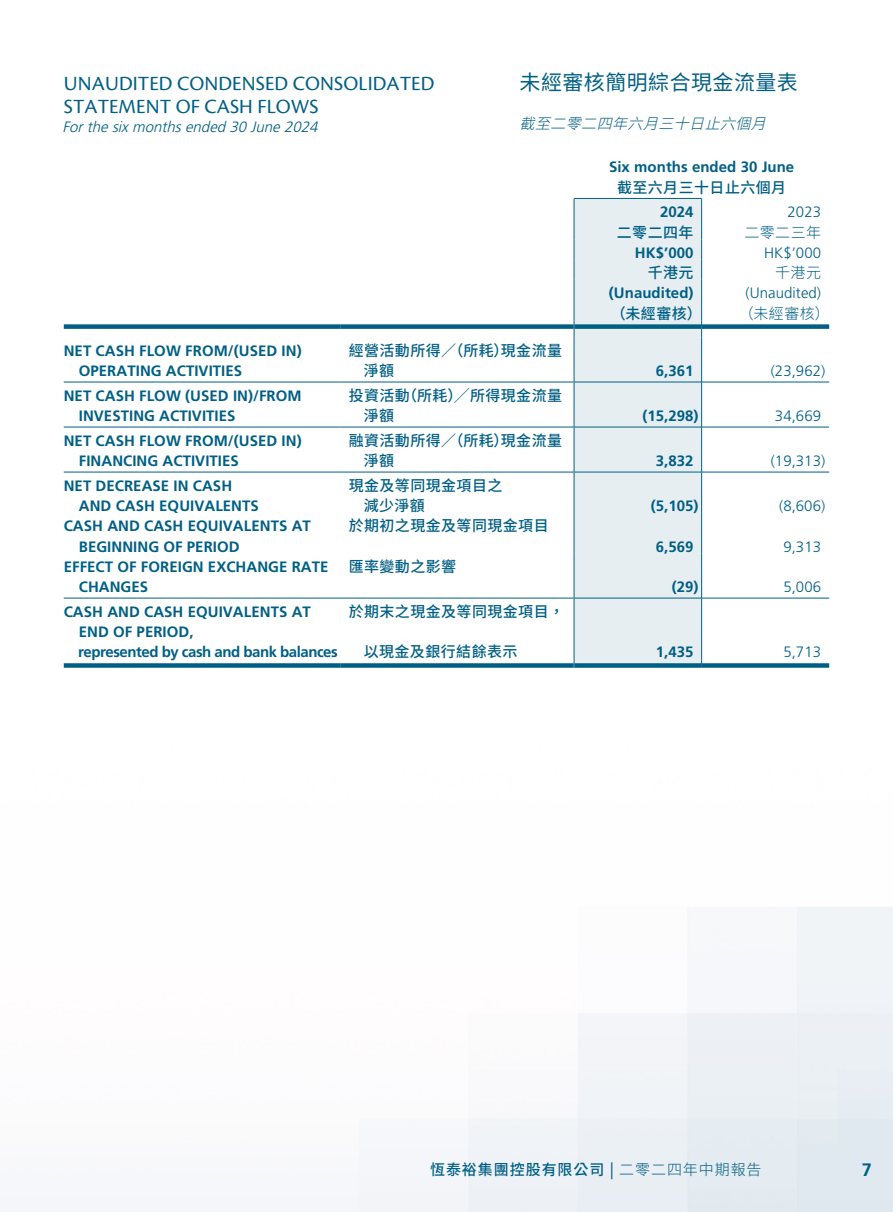
<style>
.page{position:relative;width:893px;height:1212px;background:#fff}
.page>*{position:absolute;margin:0;border:0;box-sizing:border-box;transform-origin:0 0}
.t1{font:21px/23.2px "Cronos Pro";letter-spacing:.005em;color:#005f85}
.t2{font:21px "Source Han Sans TW";letter-spacing:.02em;color:#005f85}
.t3{font:700 18px "Frutiger LT Std";color:#005f85}
.t4{font:700 15px/20.2px "Frutiger LT Std";letter-spacing:.005em;color:#005f85}
.t5{font:500 15px/20.2px "Source Han Sans TW";letter-spacing:.03em;color:#005f85}
.t6{font:300 15px "Frutiger LT Std";letter-spacing:.005em;color:#005f85}
.t7{font:700 15px "Frutiger LT Std";letter-spacing:-.03em;color:#005f85}
.t8{font:italic 300 15px "Frutiger LT Std";color:#005f85}
.t9{font:500 15px "Source Han Sans TW";letter-spacing:.06em;color:#005f85}
.t10{font:italic 300 15px "Source Han Sans TW";color:#005f85}
.t11{font:300 15px "Source Han Sans TW";letter-spacing:.03em;color:#005f85}
.s1{font-family:"Source Han Sans TW";font-weight:500}
.s2{font-weight:300}
</style>
<div class="page">
<img style="left:0;top:197px;width:893px;height:1015px">
<div style="left:575px;top:199px;width:126px;height:464px;background:#e7eef2"></div>
<svg style="left:574px;top:199px;width:1px;height:138px"></svg>
<svg style="left:701px;top:199px;width:1px;height:138px"></svg>
<hr style="left:574px;top:337px;width:1px;height:41px;background:#005f85">
<hr style="left:701px;top:337px;width:1px;height:41px;background:#005f85">
<hr style="left:574px;top:382px;width:1px;height:41px;background:#005f85">
<hr style="left:701px;top:382px;width:1px;height:41px;background:#005f85">
<hr style="left:574px;top:427px;width:1px;height:41px;background:#005f85">
<hr style="left:701px;top:427px;width:1px;height:41px;background:#005f85">
<hr style="left:574px;top:472px;width:1px;height:41px;background:#005f85">
<hr style="left:574px;top:513px;width:1px;height:40px;background:#005f85">
<hr style="left:574px;top:553px;width:1px;height:41px;background:#005f85">
<hr style="left:701px;top:472px;width:1px;height:41px;background:#005f85">
<hr style="left:701px;top:513px;width:1px;height:40px;background:#005f85">
<hr style="left:701px;top:553px;width:1px;height:41px;background:#005f85">
<hr style="left:574px;top:598px;width:1px;height:41px;background:#005f85">
<hr style="left:701px;top:598px;width:1px;height:41px;background:#005f85">
<svg style="left:574px;top:639px;width:1px;height:24px"></svg>
<svg style="left:701px;top:639px;width:1px;height:29px"></svg>
<hr style="left:574px;top:198px;width:128px;height:1px;background:#005f85">
<div style="left:64px;top:324px;width:276px;height:5px;background:#005f85"></div>
<div style="left:340px;top:324px;width:234px;height:5px;background:#005f85"></div>
<div style="left:574px;top:324px;width:127px;height:5px;background:#005f85"></div>
<div style="left:702px;top:324px;width:127px;height:5px;background:#005f85"></div>
<hr style="left:64px;top:382px;width:276px;height:1px;background:#005f85">
<hr style="left:340px;top:382px;width:234px;height:1px;background:#005f85">
<hr style="left:574px;top:382px;width:127px;height:1px;background:#005f85">
<hr style="left:702px;top:382px;width:127px;height:1px;background:#005f85">
<hr style="left:64px;top:427px;width:276px;height:1px;background:#005f85">
<hr style="left:340px;top:427px;width:234px;height:1px;background:#005f85">
<hr style="left:574px;top:427px;width:127px;height:1px;background:#005f85">
<hr style="left:702px;top:427px;width:127px;height:1px;background:#005f85">
<hr style="left:64px;top:472px;width:276px;height:1px;background:#005f85">
<hr style="left:340px;top:472px;width:234px;height:1px;background:#005f85">
<hr style="left:574px;top:472px;width:127px;height:1px;background:#005f85">
<hr style="left:702px;top:472px;width:127px;height:1px;background:#005f85">
<hr style="left:64px;top:598px;width:276px;height:1px;background:#005f85">
<hr style="left:340px;top:598px;width:234px;height:1px;background:#005f85">
<hr style="left:574px;top:598px;width:127px;height:1px;background:#005f85">
<hr style="left:702px;top:598px;width:127px;height:1px;background:#005f85">
<div style="left:64px;top:663px;width:276px;height:5px;background:#005f85"></div>
<div style="left:340px;top:663px;width:234px;height:5px;background:#005f85"></div>
<div style="left:574px;top:663px;width:127px;height:5px;background:#005f85"></div>
<div style="left:702px;top:663px;width:127px;height:5px;background:#005f85"></div>
<h1 class="t1" style="left:64px;top:72px;width:372px">UNAUDITED CONDENSED CONSOLIDATED<br>STATEMENT OF CASH FLOWS</h1>
<p class="t8" style="left:62px;top:119px;width:261px">Forthe sixmonthsended 30 June 2024</p>
<h1 class="t2" style="left:520px;top:70px;width:280px">未經審核簡明綜合現金流量表</h1>
<p class="t10" style="left:520px;top:115px;width:258px">截至二零二四年六月三十日止六個月</p>
<p class="t4" style="left:609px;top:157px;width:187px">Six months ended 30 June</p>
<p class="t5" style="left:617px;top:177px;width:171px">截至六月三十日止六個月</p>
<p class="t4" style="left:660px;top:202px;width:35px">2024</p>
<p class="t6" style="left:788px;top:204px;width:35px">2023</p>
<p class="t5" style="left:617px;top:222px;width:78px">二零二四年</p>
<p class="t11" style="left:744px;top:224px;width:78px">二零二三年</p>
<p class="t4" style="left:635px;top:242px;width:60px">HK$’000</p>
<p class="t6" style="left:764px;top:244px;width:58px">HK$’000</p>
<p class="t5" style="left:648px;top:263px;width:47px">千港元</p>
<p class="t11" style="left:775px;top:264px;width:47px">千港元</p>
<p class="t4" style="left:609px;top:283px;width:86px">(Unaudited)</p>
<p class="t6" style="left:746px;top:285px;width:77px">(Unaudited)</p>
<p class="t5" style="left:611px;top:303px;width:93px">（未經審核）</p>
<p class="t11" style="left:739px;top:305px;width:92px">（未經審核）</p>
<p class="t4" style="left:79px;top:341px;width:224px;text-indent:-15px">NET CASH FLOW FROM/(USED IN)<br>OPERATING ACTIVITIES</p>
<p class="t5" style="left:349px;top:340px;width:215px">經營活動所得／（所耗）現金流量　淨額</p>
<p class="t4" style="left:79px;top:386px;width:224px;text-indent:-15px">NET CASH FLOW (USED IN)/FROM<br>INVESTING ACTIVITIES</p>
<p class="t5" style="left:349px;top:385px;width:215px">投資活動（所耗）╱所得現金流量　淨額</p>
<p class="t4" style="left:79px;top:431px;width:224px;text-indent:-15px">NET CASH FLOW FROM/(USED IN)<br>FINANCING ACTIVITIES</p>
<p class="t5" style="left:349px;top:431px;width:215px">融資活動所得／（所耗）現金流量　淨額</p>
<p class="t4" style="left:79px;top:476px;width:182px;text-indent:-15px">NET DECREASE IN CASH<br>AND CASH EQUIVALENTS</p>
<p class="t5" style="left:349px;top:476px;width:155px">現金及等同現金項目之　減少淨額</p>
<p class="t4" style="left:79px;top:516px;width:234px;text-indent:-15px">CASH AND CASH EQUIVALENTS AT<br>BEGINNING OF PERIOD</p>
<p class="t5" style="left:349px;top:516px;width:202px">於期初之現金及等同現金項目</p>
<p class="t4" style="left:79px;top:557px;width:251px;text-indent:-15px">EFFECT OF FOREIGN EXCHANGE RATE<br>CHANGES</p>
<p class="t5" style="left:349px;top:557px;width:109px">匯率變動之影響</p>
<p class="t4" style="left:656px;top:361px;width:39px">6,361</p>
<p class="t6" style="left:771px;top:362px;width:56px">(23,962)</p>
<p class="t4" style="left:642px;top:406px;width:58px">(15,298)</p>
<p class="t6" style="left:775px;top:407px;width:48px">34,669</p>
<p class="t4" style="left:656px;top:451px;width:39px">3,832</p>
<p class="t6" style="left:771px;top:452px;width:56px">(19,313)</p>
<p class="t4" style="left:651px;top:496px;width:49px">(5,105)</p>
<p class="t6" style="left:779px;top:497px;width:48px">(8,606)</p>
<p class="t4" style="left:656px;top:536px;width:39px">6,569</p>
<p class="t6" style="left:783px;top:538px;width:39px">9,313</p>
<p class="t4" style="left:672px;top:577px;width:28px">(29)</p>
<p class="t6" style="left:783px;top:578px;width:39px">5,006</p>
<p class="t4" style="left:79px;top:602px;width:234px;text-indent:-15px">CASH AND CASH EQUIVALENTS AT<br>END OF PERIOD,</p>
<p class="t5" style="left:349px;top:602px;width:217px">於期末之現金及等同現金項目，</p>
<p class="t7" style="left:78px;top:643px;width:441px">represented by cash and bank balances <span class="s1">　以現金及銀行結餘表示</span></p>
<p class="t4" style="left:656px;top:642px;width:39px">1,435</p>
<p class="t6" style="left:783px;top:644px;width:39px">5,713</p>
<p class="t9" style="left:430px;top:1161px;width:333px">恆泰裕集團控股有限公司 | <span class="s2">二零二四年中期報告</span></p>
<p class="t3" style="left:862px;top:1159px;width:12px">7</p>
</div>
